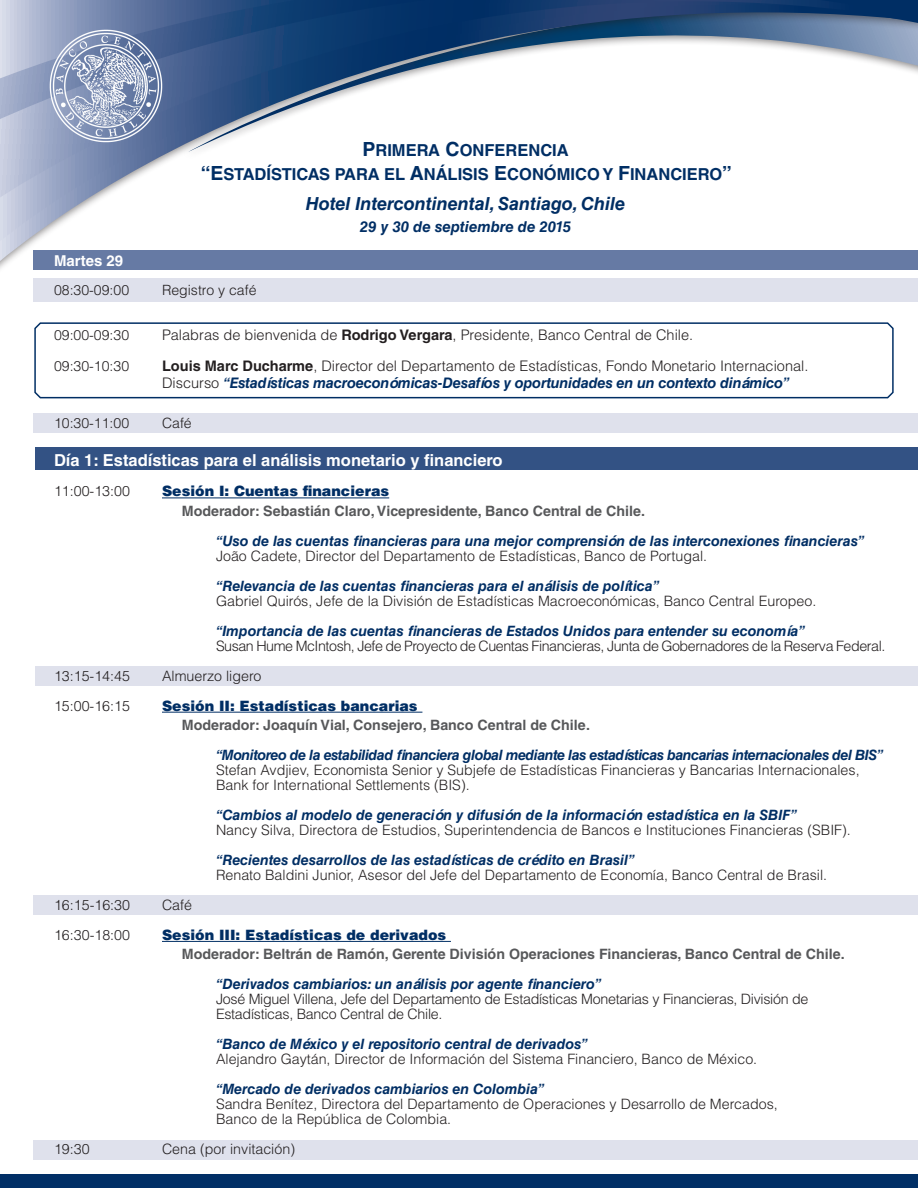
<style>
.page{position:relative;width:918px;height:1188px;background:#fff}
.page>*{position:absolute;margin:0;border:0;box-sizing:border-box;transform-origin:0 0}
.t1{font:italic 700 18px "Helvetica LT Std";color:#002e64}
.t2{font:700 16.5px/23.4px "Helvetica LT Std";color:#002e64;text-align:center}
.t3{font:700 16.5px "Helvetica LT Std";color:#fff}
.t4{font:italic 700 15px "Helvetica LT Std";color:#002e64}
.t5{font:700 15px "Helvetica LT Std";color:#fff}
.t6{font:300 14.55px/16.5px "Helvetica LT Std";color:#231f20}
.t7{font:300 14.25px/15px "Helvetica LT Std";color:#231f20}
.t8{font:italic 700 14.25px "Helvetica LT Std";color:#002e64}
.t9{font:700 14.25px "Helvetica LT Std";color:#57585a}
.t10{font:300 14.25px/15px "Helvetica LT Std";letter-spacing:-.02em;color:#231f20}
.t11{font:italic 700 14.25px "Helvetica LT Std";letter-spacing:-.03em;color:#002e64}
.t12{font:300 14.25px "Helvetica LT Std";letter-spacing:-.03em;color:#231f20}
.t13{font:900 14.25px "Helvetica LT Std";color:#002e64}
.t14{font:300 14.1px "Helvetica LT Std";color:#231f20}
.s1{font-size:19.5px}
.s2{font-weight:700}
.s3{font-weight:700;font-style:italic;color:#002e64}
</style>
<div class="page">
<svg style="left:0;top:222px;width:63px;height:41px"></svg>
<svg style="left:0;top:0;width:918px;height:222px"></svg>
<img style="left:33px;top:19px;width:141px;height:137px">
<div style="left:35px;top:666px;width:883px;height:20px;background:#dfe1ec"></div>
<div style="left:33px;top:413px;width:885px;height:19px;background:#dfe1ec"></div>
<div style="left:33px;top:279px;width:885px;height:23px;background:#dfe1ec"></div>
<div style="left:33px;top:895px;width:885px;height:19px;background:#dfe1ec"></div>
<div style="left:33px;top:1140px;width:885px;height:20px;background:#dfe1ec"></div>
<div style="left:33px;top:250px;width:885px;height:20px;background:#667aa4"></div>
<div style="left:35px;top:448px;width:883px;height:22px;background:#335284"></div>
<svg style="left:34px;top:322px;width:860px;height:77px"></svg>
<hr style="left:162px;top:498px;width:227px;height:1px;background:#002e64">
<hr style="left:162px;top:712px;width:260px;height:1px;background:#002e64">
<hr style="left:162px;top:941px;width:289px;height:1px;background:#002e64">
<div style="left:0;top:1174px;width:918px;height:14px;background:#012f66"></div>
<p class="t2" style="left:201px;top:138px;width:533px"><span class="s1">P</span>RIMERA <span class="s1">C</span>ONFERENCIA<br><span class="s1">“E</span>STADÍSTICAS PARA EL <span class="s1">A</span>NÁLISIS <span class="s1">E</span>CONÓMICO Y <span class="s1">F</span>INANCIERO<span class="s1">”</span></p>
<p class="t1" style="left:306px;top:192px;width:321px">Hotel Intercontinental, Santiago, Chile</p>
<p class="t4" style="left:360px;top:218px;width:213px">29 y 30 de septiembre de 2015</p>
<p class="t5" style="left:54px;top:251px;width:71px">Martes 29</p>
<p class="t14" style="left:54px;top:281px;width:77px">08:30-09:00</p>
<p class="t14" style="left:162px;top:281px;width:96px">Registro y café</p>
<p class="t14" style="left:54px;top:326px;width:77px">09:00-09:30</p>
<p class="t6" style="left:162px;top:326px;width:533px">Palabras de bienvenida de <span class="s2">Rodrigo Vergara</span>, Presidente, Banco Central de Chile.</p>
<p class="t14" style="left:54px;top:358px;width:77px">09:30-10:30</p>
<p class="t6" style="left:162px;top:358px;width:648px"><span class="s2">Louis Marc Ducharme</span>, Director del Departamento de Estadísticas, Fondo Monetario Internacional.<br>Discurso <span class="s3">“Estadísticas macroeconómicas-Desafíos y oportunidades en un contexto dinámico”</span></p>
<p class="t14" style="left:54px;top:414px;width:77px">10:30-11:00</p>
<p class="t14" style="left:162px;top:414px;width:31px">Café</p>
<p class="t3" style="left:54px;top:451px;width:450px">Día 1: Estadísticas para el análisis monetario y financiero</p>
<p class="t7" style="left:54px;top:484px;width:78px">11:00-13:00</p>
<p class="t13" style="left:162px;top:482px;width:229px">Sesión I: Cuentas financieras</p>
<p class="t9" style="left:182px;top:502px;width:465px">Moderador: Sebastián Claro, Vicepresidente, Banco Central de Chile.</p>
<p class="t8" style="left:216px;top:532px;width:650px">“Uso de las cuentas financieras para una mejor comprensión de las interconexiones financieras”</p>
<p class="t7" style="left:216px;top:548px;width:493px">João Cadete, Director del Departamento de Estadísticas, Banco de Portugal.</p>
<p class="t8" style="left:216px;top:577px;width:445px">“Relevancia de las cuentas financieras para el análisis de política”</p>
<p class="t7" style="left:216px;top:593px;width:602px">Gabriel Quirós, Jefe de la División de Estadísticas Macroeconómicas, Banco Central Europeo.</p>
<p class="t8" style="left:216px;top:622px;width:590px">“Importancia de las cuentas financieras de Estados Unidos para entender su economía”</p>
<p class="t12" style="left:216px;top:637px;width:671px">Susan Hume McIntosh, Jefe de Proyecto de Cuentas Financieras, Junta de Gobernadores de la Reserva Federal.</p>
<p class="t7" style="left:54px;top:668px;width:78px">13:15-14:45</p>
<p class="t7" style="left:162px;top:668px;width:101px">Almuerzo ligero</p>
<p class="t7" style="left:54px;top:698px;width:78px">15:00-16:15</p>
<p class="t13" style="left:162px;top:696px;width:257px">Sesión II: Estadísticas bancarias</p>
<p class="t9" style="left:182px;top:716px;width:410px">Moderador: Joaquín Vial, Consejero, Banco Central de Chile.</p>
<p class="t11" style="left:216px;top:746px;width:669px">“Monitoreo de la estabilidad financiera global mediante las estadísticas bancarias internacionales del BIS”</p>
<p class="t7" style="left:216px;top:762px;width:645px">Stefan Avdjiev, Economista Senior y Subjefe de Estadísticas Financieras y Bancarias Internacionales,<br>Bank for International Settlements (BIS).</p>
<p class="t8" style="left:216px;top:806px;width:582px">“Cambios al modelo de generación y difusión de la información estadística en la SBIF”</p>
<p class="t7" style="left:216px;top:822px;width:636px">Nancy Silva, Directora de Estudios, Superintendencia de Bancos e Instituciones Financieras (SBIF).</p>
<p class="t8" style="left:216px;top:851px;width:420px">“Recientes desarrollos de las estadísticas de crédito en Brasil”</p>
<p class="t7" style="left:216px;top:867px;width:613px">Renato Baldini Junior, Asesor del Jefe del Departamento de Economía, Banco Central de Brasil.</p>
<p class="t7" style="left:54px;top:897px;width:78px">16:15-16:30</p>
<p class="t7" style="left:162px;top:897px;width:32px">Café</p>
<p class="t7" style="left:54px;top:927px;width:78px">16:30-18:00</p>
<p class="t13" style="left:162px;top:926px;width:286px">Sesión III: Estadísticas de derivados</p>
<p class="t9" style="left:182px;top:946px;width:665px">Moderador: Beltrán de Ramón, Gerente División Operaciones Financieras, Banco Central de Chile.</p>
<p class="t8" style="left:216px;top:976px;width:387px">“Derivados cambiarios: un análisis por agente financiero”</p>
<p class="t10" style="left:216px;top:992px;width:594px">José Miguel Villena, Jefe del Departamento de Estadísticas Monetarias y Financieras, División de<br>Estadísticas, Banco Central de Chile.</p>
<p class="t8" style="left:216px;top:1036px;width:373px">“Banco de México y el repositorio central de derivados”</p>
<p class="t7" style="left:216px;top:1052px;width:543px">Alejandro Gaytán, Director de Información del Sistema Financiero, Banco de México.</p>
<p class="t8" style="left:216px;top:1081px;width:330px">“Mercado de derivados cambiarios en Colombia”</p>
<p class="t7" style="left:216px;top:1097px;width:563px">Sandra Benítez, Directora del Departamento de Operaciones y Desarrollo de Mercados,<br>Banco de la República de Colombia.</p>
<p class="t7" style="left:54px;top:1142px;width:37px">19:30</p>
<p class="t7" style="left:162px;top:1142px;width:135px">Cena (por invitación)</p>
</div>
